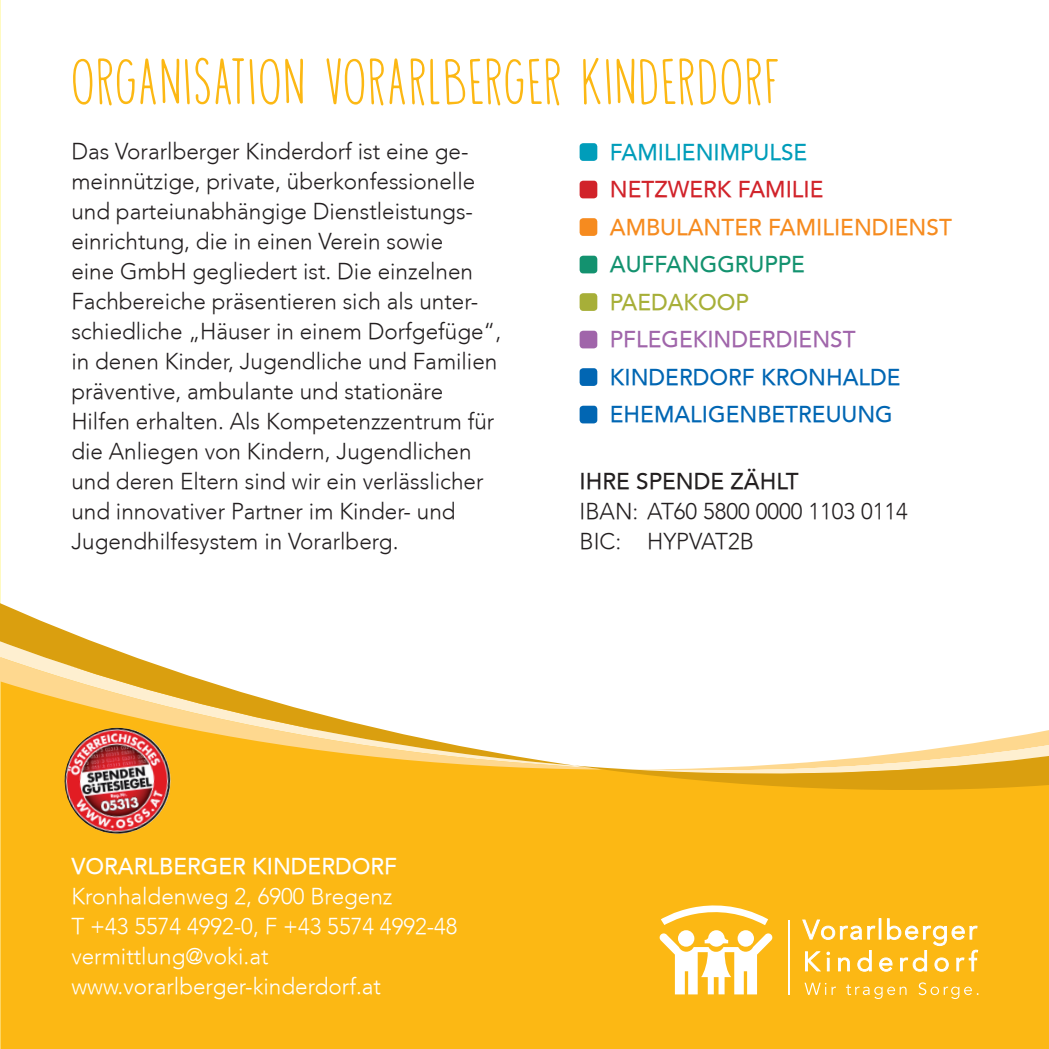
<style>
.page{position:relative;width:1049px;height:1049px;background:#fff}
.page>*{position:absolute;margin:0;border:0;box-sizing:border-box;transform-origin:0 0}
.t1{font:57.5px "DK Visum";letter-spacing:.04em;color:#fcb814}
.t2{font:300 22.5px/30px "Avenir";color:#231f20}
.t3{font:300 22.5px/30px "Avenir";color:#fff}
.t4{font:500 22.5px/37.5px "Avenir";color:#0166b3}
.t5{font:500 22.5px "Avenir";color:#f68b1f}
.t6{font:500 22.5px "Avenir";color:#fff}
.t7{font:500 22.5px "Avenir";color:#a065aa}
.t8{font:500 22.5px "Avenir";color:#009dba}
.t9{font:500 22.5px "Avenir";color:#d1232a}
.t10{font:500 22.5px "Avenir";color:#231f20}
.t11{font:500 22.5px "Avenir";color:#13926f}
.t12{font:500 22.5px "Avenir";color:#a7af38}
</style>
<div class="page">
<hr style="left:0;top:0;width:1px;height:1049px;background:#fffac1">
<div style="left:0;top:769px;width:1049px;height:280px;background:#fcb814"></div>
<svg style="left:574px;top:730px;width:475px;height:69px"></svg>
<svg style="left:0;top:603px;width:571px;height:162px"></svg>
<svg style="left:801px;top:918px;width:178px;height:54px"></svg>
<svg style="left:804px;top:983px;width:32px;height:12px"></svg>
<svg style="left:846px;top:984px;width:60px;height:15px"></svg>
<svg style="left:918px;top:982px;width:60px;height:17px"></svg>
<hr style="left:788px;top:920px;width:1px;height:74px;background:#fff">
<svg style="left:660px;top:903px;width:112px;height:91px"></svg>
<img style="left:61px;top:728px;width:112px;height:109px">
<div style="left:580px;top:143px;width:17px;height:18px;background:#009dba;border-radius:4px"></div>
<div style="left:580px;top:181px;width:17px;height:17px;background:#d1232a;border-radius:4px"></div>
<div style="left:580px;top:218px;width:17px;height:18px;background:#f68b1f;border-radius:4px"></div>
<div style="left:580px;top:256px;width:17px;height:17px;background:#13926f;border-radius:4px"></div>
<div style="left:580px;top:293px;width:17px;height:18px;background:#a7af38;border-radius:4px"></div>
<div style="left:580px;top:331px;width:17px;height:17px;background:#a065aa;border-radius:4px"></div>
<div style="left:580px;top:368px;width:17px;height:18px;background:#0166b3;border-radius:4px"></div>
<div style="left:580px;top:406px;width:17px;height:17px;background:#0166b3;border-radius:4px"></div>
<h1 class="t1" style="left:71px;top:49px;width:710px">ORGANISATION VORARLBERGER KINDERDORF</h1>
<p class="t2" style="left:71px;top:136px;width:431px">Das Vorarlberger Kinderdorf ist eine ge&shy;meinnützige, private, überkonfessionelle und parteiunabhängige Dienstleistungs&shy;einrichtung, die in einen Verein sowie<br>eine GmbH gegliedert ist. Die einzelnen Fachbereiche präsentieren sich als unter&shy;schiedliche „Häuser in einem Dorfgefüge“, in denen Kinder, Jugendliche und Familien präventive, ambulante und stationäre Hilfen erhalten. Als Kompetenzzentrum für die Anliegen von Kindern, Jugendlichen und deren Eltern sind wir ein verlässlicher und innovativer Partner im Kinder- und Jugendhilfesystem in Vorarlberg.</p>
<p class="t8" style="left:610px;top:139px;width:199px">FAMILIENIMPULSE</p>
<p class="t9" style="left:610px;top:176px;width:215px">NETZWERK FAMILIE</p>
<p class="t5" style="left:610px;top:214px;width:344px">AMBULANTER FAMILIENDIENST</p>
<p class="t11" style="left:610px;top:251px;width:197px">AUFFANGGRUPPE</p>
<p class="t12" style="left:610px;top:289px;width:141px">PAEDAKOOP</p>
<p class="t7" style="left:610px;top:326px;width:247px">PFLEGEKINDERDIENST</p>
<p class="t4" style="left:610px;top:359px;width:292px">KINDERDORF KRONHALDE<br>EHEMALIGENBETREUUNG</p>
<p class="t10" style="left:580px;top:469px;width:221px">IHRE SPENDE ZÄHLT</p>
<p class="t2" style="left:580px;top:497px;width:330px">IBAN: AT60 5800 0000 1103 0114<br>BIC: HYPVAT2B</p>
<p class="t6" style="left:71px;top:853px;width:327px">VORARLBERGER KINDERDORF</p>
<p class="t3" style="left:71px;top:881px;width:388px">Kronhaldenweg 2, 6900 Bregenz<br>T +43 5574 4992-0, F +43 5574 4992-48 vermittlung@voki.at www.vorarlberger-kinderdorf.at</p>
</div>
